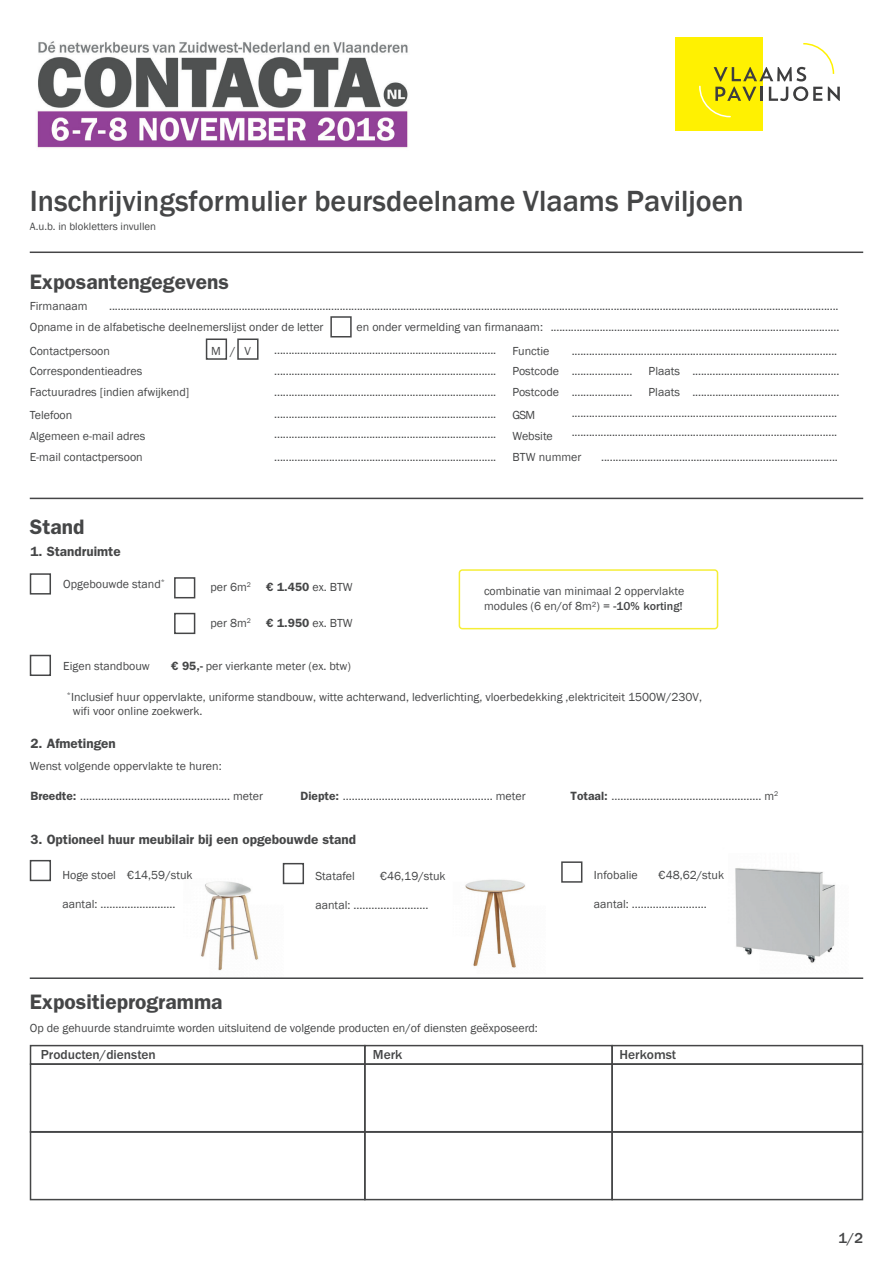
<style>
.page{position:relative;width:893px;height:1263px;background:#fff}
.page>*{position:absolute;margin:0;border:0;box-sizing:border-box;transform-origin:0 0}
.t1{font:500 30px "Franklin Gothic";color:#454647}
.t2{font:600 21px "ITC Franklin Gothic Std";color:#454647}
.t3{font:500 15px "Franklin Gothic";color:#454647}
.t4{font:600 13.5px "ITC Franklin Gothic Std";color:#454647}
.t5{font:500 13.5px "Franklin Gothic";color:#454647}
.t6{font:12px/14.4px "Franklin Gothic";color:#454647}
.t7{font:600 12px "ITC Franklin Gothic Std";color:#454647}
.t8{font:10.8px "Franklin Gothic";color:#454647}
.s1{font-family:"Franklin Gothic";font-weight:400}
.s2{font-family:"ITC Franklin Gothic Std";font-weight:600}
.s3{font-weight:500}
</style>
<div class="page">
<img style="left:37px;top:41px;width:371px;height:107px">
<div style="left:330px;top:316px;width:22px;height:21px;border:2px solid #454647"></div>
<div style="left:30px;top:655px;width:21px;height:21px;border:2px solid #454647"></div>
<div style="left:30px;top:573px;width:21px;height:21px;border:2px solid #454647"></div>
<div style="left:174px;top:577px;width:21px;height:21px;border:2px solid #454647"></div>
<div style="left:174px;top:613px;width:21px;height:21px;border:2px solid #454647"></div>
<img style="left:735px;top:868px;width:100px;height:95px">
<img style="left:201px;top:869px;width:83px;height:102px">
<div style="left:30px;top:860px;width:21px;height:21px;border:2px solid #454647"></div>
<img style="left:465px;top:879px;width:60px;height:89px">
<div style="left:283px;top:863px;width:21px;height:21px;border:2px solid #454647"></div>
<div style="left:561px;top:861px;width:21px;height:22px;border:2px solid #454647"></div>
<hr style="left:30px;top:251px;width:833px;height:2px;background:#454647">
<hr style="left:30px;top:498px;width:833px;height:1px;background:#454647">
<hr style="left:30px;top:977px;width:833px;height:2px;background:#454647">
<div style="left:611px;top:1045px;width:252px;height:20px;border:2px solid #454647"></div>
<div style="left:364px;top:1045px;width:249px;height:20px;border:2px solid #454647"></div>
<div style="left:30px;top:1045px;width:336px;height:20px;border:2px solid #454647"></div>
<div style="left:611px;top:1063px;width:252px;height:70px;border:2px solid #454647"></div>
<div style="left:364px;top:1063px;width:249px;height:70px;border:2px solid #454647"></div>
<div style="left:30px;top:1063px;width:336px;height:70px;border:2px solid #454647"></div>
<div style="left:611px;top:1131px;width:252px;height:69px;border:2px solid #454647"></div>
<div style="left:364px;top:1131px;width:249px;height:69px;border:2px solid #454647"></div>
<div style="left:30px;top:1131px;width:336px;height:69px;border:2px solid #454647"></div>
<div style="left:237px;top:338px;width:22px;height:22px;border:2px solid #454647"></div>
<div style="left:206px;top:338px;width:21px;height:22px;border:2px solid #454647"></div>
<div style="left:676px;top:37px;width:87px;height:94px;background:#fff101"></div>
<svg style="left:699px;top:43px;width:141px;height:74px"></svg>
<div style="left:459px;top:569px;width:259px;height:60px;border:2px solid #f5ee36;border-radius:3px"></div>
<h1 class="t1" style="left:30px;top:182px;width:715px">Inschrijvingsformulier beursdeelname Vlaams Paviljoen</h1>
<p class="t8" style="left:30px;top:219px;width:128px">A.u.b. in blokletters invullen</p>
<h2 class="t2" style="left:30px;top:270px;width:201px">Exposantengegevens</h2>
<p class="t6" style="left:30px;top:299px;width:59px">Firmanaam</p>
<p class="t6" style="left:30px;top:296px;width:810px;line-height:21px;text-indent:79px">.............................................................................................................................................................................................................................................................<br>Opname in de alfabetische deelnemerslijst onder de letter</p>
<p class="t6" style="left:357px;top:320px;width:188px">en onder vermelding van firmanaam:</p>
<p class="t6" style="left:551px;top:320px;width:290px">....................................................................................................</p>
<p class="t6" style="left:30px;top:344px;width:82px">Contactpersoon</p>
<p class="t6" style="left:211px;top:344px;width:41px">M / V</p>
<p class="t6" style="left:274px;top:343px;width:223px">.............................................................................</p>
<p class="t6" style="left:512px;top:344px;width:38px">Functie</p>
<p class="t6" style="left:572px;top:344px;width:267px">............................................................................................</p>
<p class="t6" style="left:30px;top:364px;width:114px">Correspondentieadres</p>
<p class="t6" style="left:274px;top:364px;width:223px">.............................................................................</p>
<p class="t6" style="left:512px;top:364px;width:121px">Postcode .....................</p>
<p class="t6" style="left:649px;top:364px;width:192px">Plaats ...................................................</p>
<p class="t6" style="left:274px;top:385px;width:223px">.............................................................................</p>
<p class="t6" style="left:692px;top:385px;width:149px">...................................................</p>
<p class="t6" style="left:274px;top:404px;width:223px;line-height:20.1px">............................................................................. .............................................................................</p>
<p class="t6" style="left:274px;top:450px;width:223px">.............................................................................</p>
<p class="t6" style="left:30px;top:385px;width:161px">Factuuradres [indien afwijkend]</p>
<p class="t6" style="left:512px;top:385px;width:121px">Postcode .....................</p>
<p class="t6" style="left:649px;top:385px;width:33px">Plaats</p>
<p class="t6" style="left:30px;top:408px;width:44px">Telefoon</p>
<p class="t6" style="left:512px;top:408px;width:24px">GSM</p>
<p class="t6" style="left:30px;top:429px;width:117px">Algemeen e-mail adres</p>
<p class="t6" style="left:512px;top:429px;width:42px">Website</p>
<p class="t6" style="left:30px;top:450px;width:115px">E-mail contactpersoon</p>
<p class="t6" style="left:512px;top:450px;width:70px">BTW nummer</p>
<p class="t6" style="left:572px;top:406px;width:267px">............................................................................................</p>
<p class="t6" style="left:572px;top:425px;width:267px">............................................................................................</p>
<p class="t6" style="left:601px;top:450px;width:238px">..................................................................................</p>
<h2 class="t2" style="left:30px;top:514px;width:56px">Stand</h2>
<p class="t4" style="left:31px;top:544px;width:92px">1. Standruimte</p>
<p class="t6" style="left:63px;top:577px;width:103px">Opgebouwde stand<sup>*</sup></p>
<p class="t6" style="left:211px;top:580px;width:42px">per 6m<sup>2</sup></p>
<p class="t7" style="left:266px;top:580px;width:88px">€ 1.450 <span class="s1">ex. BTW</span></p>
<p class="t6" style="left:211px;top:616px;width:42px">per 8m<sup>2</sup></p>
<p class="t7" style="left:266px;top:616px;width:88px">€ 1.950 <span class="s1">ex. BTW</span></p>
<p class="t6" style="left:63px;top:659px;width:88px">Eigen standbouw</p>
<p class="t6" style="left:171px;top:659px;width:181px"><span class="s2">€ 95,-</span> per vierkante meter (ex. btw)</p>
<p class="t6" style="left:484px;top:584px;width:202px">combinatie van minimaal 2 oppervlakte modules (6 en/of 8m²) = <span class="s3">-10% korting!</span></p>
<p class="t6" style="left:73px;top:690px;width:631px;text-indent:-6px"><sup>*</sup>Inclusief huur oppervlakte, uniforme standbouw, witte achterwand, ledverlichting, vloerbedekking ,elektriciteit 1500W/230V, wifi voor online zoekwerk.</p>
<p class="t4" style="left:31px;top:735px;width:87px">2. Afmetingen</p>
<p class="t6" style="left:30px;top:759px;width:193px">Wenst volgende oppervlakte te huren:</p>
<p class="t6" style="left:31px;top:789px;width:234px"><span class="s2">Breedte:</span> .................................................. meter</p>
<p class="t6" style="left:301px;top:789px;width:227px"><span class="s2">Diepte:</span> .................................................. meter</p>
<p class="t6" style="left:571px;top:789px;width:209px"><span class="s2">Totaal:</span> .................................................. m<sup>2</sup></p>
<p class="t4" style="left:31px;top:831px;width:327px">3. Optioneel huur meubilair bij een opgebouwde stand</p>
<p class="t6" style="left:62px;top:868px;width:132px">Hoge stoel €14,59/stuk</p>
<p class="t6" style="left:62px;top:896px;width:115px">aantal: .........................</p>
<p class="t6" style="left:315px;top:869px;width:41px">Statafel</p>
<p class="t6" style="left:380px;top:869px;width:67px">€46,19/stuk</p>
<p class="t6" style="left:315px;top:898px;width:115px">aantal: .........................</p>
<h2 class="t2" style="left:30px;top:989px;width:194px">Expositieprogramma</h2>
<p class="t6" style="left:30px;top:1021px;width:510px">Op de gehuurde standruimte worden uitsluitend de volgende producten en/of diensten geëxposeerd:</p>
<p class="t6" style="left:594px;top:868px;width:45px">Infobalie</p>
<p class="t6" style="left:659px;top:868px;width:67px">€48,62/stuk</p>
<p class="t6" style="left:594px;top:896px;width:115px">aantal: .........................</p>
<p class="t5" style="left:41px;top:1046px;width:117px">Producten/diensten</p>
<p class="t5" style="left:373px;top:1046px;width:31px">Merk</p>
<p class="t5" style="left:619px;top:1046px;width:58px">Herkomst</p>
<p class="t3" style="left:838px;top:1230px;width:26px">1/2</p>
</div>
